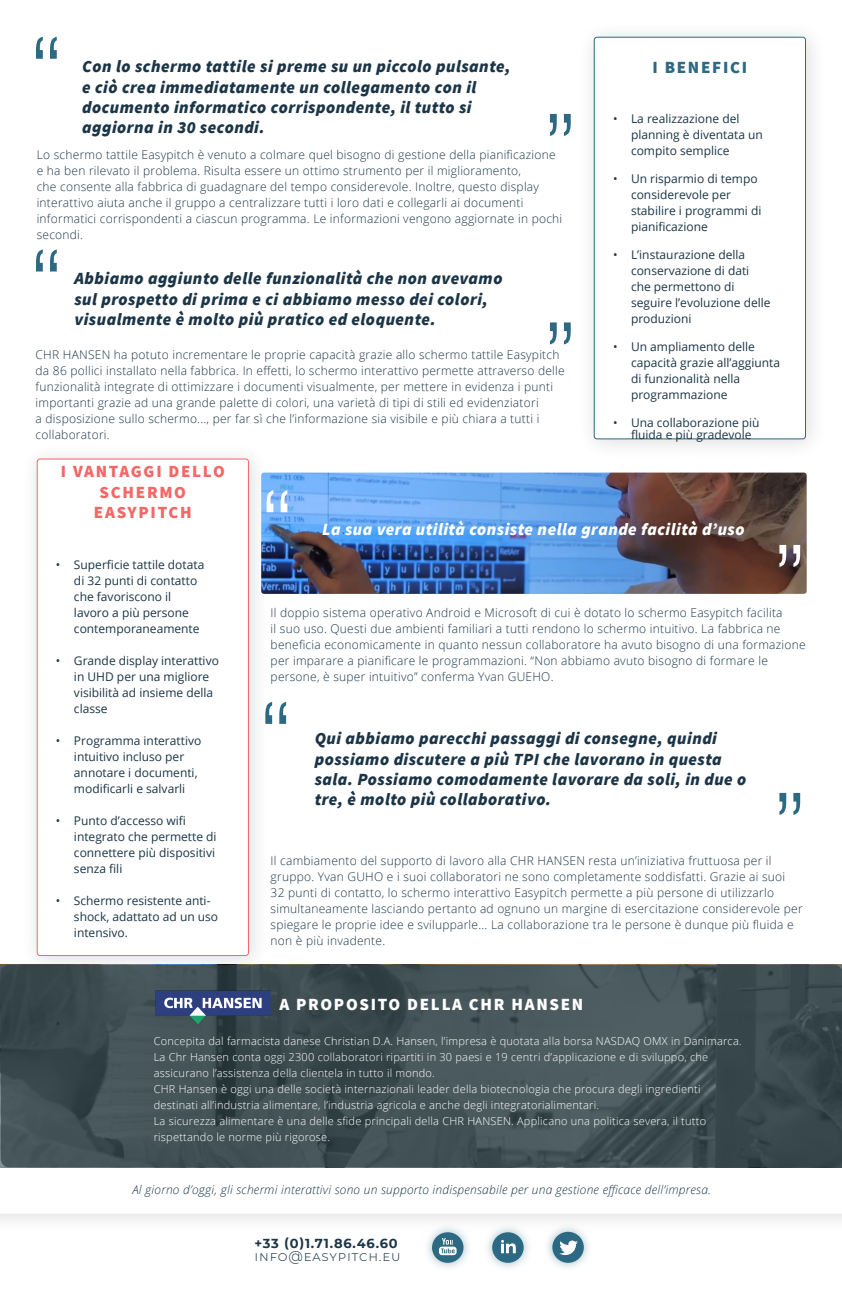
<style>
.page{position:relative;width:842px;height:1304px;background:#fff}
.page>*{position:absolute;margin:0;border:0;box-sizing:border-box;transform-origin:0 0}
.t1{font:300 condensed 98.3px "Helvetica LT";color:#2c6982}
.t2{font:300 condensed 98.3px "Helvetica LT";color:#fff}
.t3{font:italic 900 17px/20.4px "Source Sans Pro";letter-spacing:.03em;color:#1b3547}
.t4{font:italic 900 17px "Source Sans Pro";letter-spacing:.03em;color:#fff}
.t5{font:900 17px/20.4px "Source Sans Pro";letter-spacing:.1em;color:#f16867;text-align:center}
.t6{font:900 17px "Source Sans Pro";letter-spacing:.1em;color:#fff}
.t7{font:900 17px "Source Sans Pro";letter-spacing:.1em;color:#2c6982}
.t8{font:300 14px "Montserrat";letter-spacing:.06em;color:#1b3547}
.t9{font:700 13px "Montserrat";letter-spacing:.06em;color:#1b3547}
.t10{font:300 12px/16px "Open Sans";letter-spacing:.02em;color:#1b3547}
.t11{font:12px/16px "Open Sans";color:#1b3547}
.t12{font:italic 300 12px "Open Sans";letter-spacing:.02em;color:#1b3547}
.t13{font:300 11px/16px "Open Sans";letter-spacing:.02em;color:#fff}
</style>
<div class="page">
<div style="left:577px;top:20px;width:250px;height:440px;background:#231f20;opacity:.15"></div>
<div style="left:594px;top:37px;width:211px;height:402px;background:#fff;border-radius:3px"></div>
<div style="left:594px;top:37px;width:212px;height:402px;border:1px solid #2c6982;border-radius:3px"></div>
<div style="left:20px;top:442px;width:250px;height:535px;background:#231f20;opacity:.15"></div>
<div style="left:37px;top:459px;width:211px;height:496px;background:#fff;border-radius:3px"></div>
<div style="left:37px;top:459px;width:212px;height:497px;border:1px solid #f16867;border-radius:3px"></div>
<div style="left:0;top:1094px;width:842px;height:140px;background:#231f20;opacity:.15"></div>
<svg style="left:0;top:1167px;width:842px;height:1px"></svg>
<img style="left:261px;top:473px;width:546px;height:121px">
<svg style="left:1px;top:965px;width:841px;height:202px;background:#404f54"></svg>
<img style="left:155px;top:990px;width:116px;height:34px">
<div style="left:423px;top:1223px;width:49px;height:49px;background:#2c6982;opacity:.45"></div>
<div style="left:432px;top:1232px;width:31px;height:31px;background:#2c6982;border-radius:50%"></div>
<svg style="left:439px;top:1238px;width:18px;height:17px"></svg>
<div style="left:483px;top:1223px;width:50px;height:49px;background:#2c6982;opacity:.45"></div>
<div style="left:492px;top:1232px;width:32px;height:31px;background:#2c6982;border-radius:50%"></div>
<svg style="left:501px;top:1240px;width:15px;height:13px"></svg>
<div style="left:543px;top:1223px;width:50px;height:49px;background:#2c6982;opacity:.45"></div>
<div style="left:552px;top:1232px;width:32px;height:31px;background:#2c6982;border-radius:50%"></div>
<svg style="left:559px;top:1240px;width:19px;height:15px"></svg>
<p class="t1" style="left:32px;top:14px;width:31px">‘‘</p>
<p class="t3" style="left:82px;top:56px;width:430px">Con lo schermo tattile si preme su un piccolo pulsante, e ciò crea immediatamente un collegamento con il documento informatico corrispondente, il tutto si aggiorna in 30 secondi.</p>
<p class="t1" style="left:575px;top:159px;width:31px;rotate:-180deg">‘‘</p>
<p class="t10" style="left:37px;top:146px;width:527px">Lo schermo tattile Easypitch è venuto a colmare quel bisogno di gestione della pianificazione e ha ben rilevato il problema. Risulta essere un ottimo strumento per il miglioramento,<br>che consente alla fabbrica di guadagnare del tempo considerevole. Inoltre, questo display interattivo aiuta anche il gruppo a centralizzare tutti i loro dati e collegarli ai documenti informatici corrispondenti a ciascun programma. Le informazioni vengono aggiornate in pochi secondi.</p>
<p class="t1" style="left:32px;top:226px;width:31px">‘‘</p>
<p class="t3" style="left:74px;top:268px;width:430px">Abbiamo aggiunto delle funzionalità che non avevamo sul prospetto di prima e ci abbiamo messo dei colori, visualmente è molto più pratico ed eloquente.</p>
<p class="t1" style="left:575px;top:368px;width:31px;rotate:-180deg">‘‘</p>
<p class="t10" style="left:36px;top:346px;width:531px">CHR HANSEN ha potuto incrementare le proprie capacità grazie allo schermo tattile Easypitch da 86 pollici installato nella fabbrica. In effetti, lo schermo interattivo permette attraverso delle funzionalità integrate di ottimizzare i documenti visualmente, per mettere in evidenza i punti importanti grazie ad una grande palette di colori, una varietà di tipi di stili ed evidenziatori<br>a disposizione sullo schermo..., per far sì che l’informazione sia visibile e più chiara a tutti i collaboratori.</p>
<p class="t5" style="left:61px;top:461px;width:165px">I VANTAGGI DELLO<br>SCHERMO</p>
<p class="t5" style="left:94px;top:502px;width:99px">EASYPITCH</p>
<p class="t2" style="left:262px;top:467px;width:31px">‘‘</p>
<p class="t7" style="left:652px;top:56px;width:96px">I BENEFICI</p>
<p class="t11" style="left:631px;top:110px;width:133px;text-indent:-18px">• La realizzazione del planning è diventata un compito semplice</p>
<p class="t11" style="left:631px;top:170px;width:132px;text-indent:-18px">• Un risparmio di tempo considerevole per stabilire i programmi di pianificazione</p>
<p class="t11" style="left:631px;top:246px;width:141px;text-indent:-18px">• L’instaurazione della conservazione di dati che permettono di seguire l’evoluzione delle produzioni</p>
<p class="t11" style="left:631px;top:338px;width:151px;text-indent:-18px">• Un ampliamento delle capacità grazie all’aggiunta di funzionalità nella programmazione</p>
<p class="t11" style="left:631px;top:416px;width:130px;line-height:12px;text-indent:-18px">• Una collaborazione più fluida e più gradevole</p>
<p class="t11" style="left:74px;top:556px;width:132px;text-indent:-18px">• Superficie tattile dotata di 32 punti di contatto che favoriscono il lavoro a più persone contemporaneamente</p>
<p class="t11" style="left:74px;top:652px;width:146px;text-indent:-18px">• Grande display interattivo in UHD per una migliore visibilità ad insieme della classe</p>
<p class="t11" style="left:74px;top:732px;width:129px;text-indent:-18px">• Programma interattivo intuitivo incluso per annotare i documenti, modificarli e salvarli</p>
<p class="t11" style="left:74px;top:812px;width:144px;text-indent:-18px">• Punto d’accesso wifi integrato che permette di connettere più dispositivi senza fili</p>
<p class="t11" style="left:74px;top:892px;width:146px;text-indent:-18px">• Schermo resistente anti&shy;shock, adattato ad un uso intensivo.</p>
<p class="t11" style="left:56px;top:1016px;width:6px">•</p>
<p class="t4" style="left:322px;top:517px;width:424px">La sua vera utilità consiste nella grande facilità d’uso</p>
<p class="t2" style="left:804px;top:590px;width:31px;rotate:-180deg">‘‘</p>
<p class="t10" style="left:271px;top:604px;width:537px">Il doppio sistema operativo Android e Microsoft di cui è dotato lo schermo Easypitch facilita<br>il suo uso. Questi due ambienti familiari a tutti rendono lo schermo intuitivo. La fabbrica ne beneficia economicamente in quanto nessun collaboratore ha avuto bisogno di una formazione per imparare a pianificare le programmazioni. “Non abbiamo avuto bisogno di formare le persone, è super intuitivo” conferma Yvan GUEHO.</p>
<p class="t1" style="left:261px;top:679px;width:31px">‘‘</p>
<p class="t3" style="left:315px;top:728px;width:433px">Qui abbiamo parecchi passaggi di consegne, quindi possiamo discutere a più TPI che lavorano in questa sala. Possiamo comodamente lavorare da soli, in due o tre, è molto più collaborativo.</p>
<p class="t1" style="left:804px;top:838px;width:31px;rotate:-180deg">‘‘</p>
<p class="t10" style="left:271px;top:852px;width:534px">Il cambiamento del supporto di lavoro alla CHR HANSEN resta un’iniziativa fruttuosa per il gruppo. Yvan GUHO e i suoi collaboratori ne sono completamente soddisfatti. Grazie ai suoi<br>32 punti di contatto, lo schermo interattivo Easypitch permette a più persone di utilizzarlo simultaneamente lasciando pertanto ad ognuno un margine di esercitazione considerevole per spiegare le proprie idee e svilupparle... La collaborazione tra le persone è dunque più fluida e non è più invadente.</p>
<p class="t6" style="left:279px;top:993px;width:305px">A PROPOSITO DELLA CHR HANSEN</p>
<p class="t13" style="left:154px;top:1033px;width:589px">Concepita dal farmacista danese Christian D.A. Hansen, l’impresa è quotata alla borsa NASDAQ OMX in Danimarca.<br>La Chr Hansen conta oggi 2300 collaboratori ripartiti in 30 paesi e 19 centri d’applicazione e di sviluppo, che assicurano l’assistenza della clientela in tutto il mondo.</p>
<p class="t13" style="left:154px;top:1081px;width:548px">CHR Hansen è oggi una delle società internazionali leader della biotecnologia che procura degli ingredienti destinati all’industria alimentare, l’industria agricola e anche degli integratorialimentari.</p>
<p class="t13" style="left:154px;top:1113px;width:554px">La sicurezza alimentare è una delle sfide principali della CHR HANSEN. Applicano una politica severa, il tutto rispettando le norme più rigorose.</p>
<p class="t12" style="left:132px;top:1182px;width:580px">Al giorno d’oggi, gli schermi interattivi sono un supporto indispensabile per una gestione efficace dell’impresa.</p>
<p class="t9" style="left:254px;top:1234px;width:145px">+33 (0)1.71.86.46.60</p>
<p class="t8" style="left:254px;top:1246px;width:148px">info@easypitch.eu</p>
</div>
